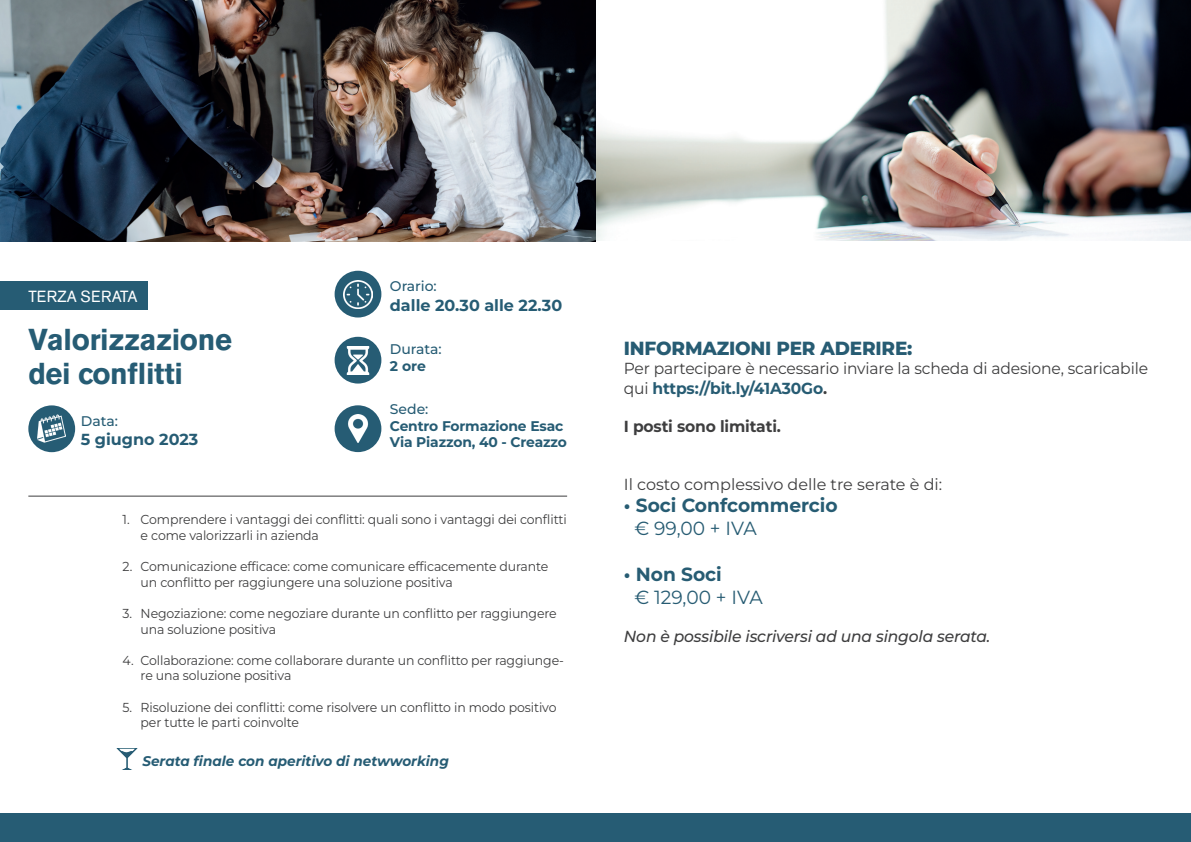
<style>
.page{position:relative;width:1191px;height:842px;background:#fff}
.page>*{position:absolute;margin:0;border:0;box-sizing:border-box;transform-origin:0 0}
.t1{font:700 30px/34px "Akzidenz Grotesk BE";letter-spacing:-.01em;color:#265c74}
.t2{font:700 19px "Montserrat";color:#275c73}
.t3{font:800 19px "Montserrat";letter-spacing:-.01em;color:#275c73}
.t4{font:19px "Montserrat";color:#275c73}
.t5{font:16px/19.2px "Montserrat";letter-spacing:-.01em;color:#3e3e3f}
.t6{font:italic 500 16px "Montserrat";letter-spacing:-.01em;color:#3e3e3f}
.t7{font:700 16px "Montserrat";color:#265c74}
.t8{font:700 16px "Montserrat";letter-spacing:-.01em;color:#3e3e3f}
.t9{font:16px "Akzidenz Grotesk BE";letter-spacing:.01em;color:#fff}
.t10{font:700 14px/16.8px "Montserrat";letter-spacing:-.01em;color:#265c74}
.t11{font:italic 700 14px "Montserrat";color:#265c74}
.t12{font:500 14px "Montserrat";color:#265c74}
.t13{font:13px/15.6px "Montserrat";letter-spacing:-.01em;color:#3e3e3f;scale:.96 1}
.s1{font-weight:700;color:#275c73}
.s2{font-weight:700}
</style>
<div class="page">
<hr style="left:28px;top:496px;width:539px;height:1px;background:#3e3e3f">
<div style="left:0;top:281px;width:147px;height:29px;background:#265c74"></div>
<div style="left:28px;top:405px;width:47px;height:47px;background:#265c74;border-radius:50%"></div>
<img style="left:38px;top:415px;width:28px;height:28px">
<div style="left:334px;top:337px;width:47px;height:47px;background:#265c74;border-radius:50%"></div>
<div style="left:334px;top:405px;width:47px;height:47px;background:#265c74;border-radius:50%"></div>
<img style="left:346px;top:346px;width:24px;height:28px">
<img style="left:348px;top:415px;width:21px;height:28px">
<div style="left:334px;top:271px;width:47px;height:46px;background:#265c74;border-radius:50%"></div>
<img style="left:344px;top:280px;width:28px;height:28px">
<img style="left:116px;top:748px;width:22px;height:22px">
<img style="left:0;top:0;width:1191px;height:241px">
<div style="left:0;top:814px;width:1191px;height:28px;background:#265c74"></div>
<p class="t9" style="left:28px;top:287px;width:111px">TERZA SERATA</p>
<h1 class="t1" style="left:28px;top:323px;width:205px">Valorizzazione dei conflitti</h1>
<p class="t12" style="left:81px;top:412px;width:39px">Data:</p>
<p class="t7" style="left:81px;top:429px;width:119px">5 giugno 2023</p>
<p class="t12" style="left:390px;top:277px;width:48px">Orario:</p>
<p class="t7" style="left:390px;top:294px;width:174px">dalle 20.30 alle 22.30</p>
<p class="t12" style="left:390px;top:339px;width:53px">Durata:</p>
<p class="t10" style="left:390px;top:357px;width:38px">2 ore</p>
<p class="t12" style="left:390px;top:399px;width:40px">Sede:</p>
<p class="t10" style="left:390px;top:417px;width:178px">Centro Formazione Esac<br>Via Piazzon, 40 - Creazzo</p>
<p class="t13" style="left:141px;top:511px;width:445px;text-indent:-18px">1. Comprendere i vantaggi dei conflitti: quali sono i vantaggi dei conflitti e come valorizzarli in azienda</p>
<p class="t13" style="left:141px;top:558px;width:426px;text-indent:-18px">2. Comunicazione efficace: come comunicare efficacemente durante un conflitto per raggiungere una soluzione positiva</p>
<p class="t13" style="left:141px;top:605px;width:435px;text-indent:-18px">3. Negoziazione: come negoziare durante un conflitto per raggiungere una soluzione positiva</p>
<p class="t13" style="left:141px;top:652px;width:442px;text-indent:-18px">4. Collaborazione: come collaborare durante un conflitto per raggiunge&shy;re una soluzione positiva</p>
<p class="t13" style="left:141px;top:699px;width:435px;text-indent:-18px">5. Risoluzione dei conflitti: come risolvere un conflitto in modo positivo per tutte le parti coinvolte</p>
<p class="t11" style="left:142px;top:751px;width:308px">Serata finale con aperitivo di netwworking</p>
<h2 class="t3" style="left:624px;top:336px;width:290px">INFORMAZIONI PER ADERIRE:</h2>
<p class="t5" style="left:624px;top:359px;width:526px">Per partecipare è necessario inviare la scheda di adesione, scaricabile qui <span class="s1">https://bit.ly/41A30Go</span><span class="s2">.</span></p>
<p class="t8" style="left:624px;top:416px;width:159px">I posti sono limitati.</p>
<p class="t5" style="left:624px;top:474px;width:320px">Il costo complessivo delle tre serate è di:</p>
<h2 class="t2" style="left:624px;top:493px;width:215px">• Soci Confcommercio</h2>
<h2 class="t4" style="left:634px;top:516px;width:124px">€ 99,00 + IVA</h2>
<h2 class="t2" style="left:624px;top:561px;width:99px">• Non Soci</h2>
<h2 class="t4" style="left:634px;top:584px;width:130px">€ 129,00 + IVA</h2>
<p class="t6" style="left:624px;top:626px;width:368px">Non è possibile iscriversi ad una singola serata.</p>
</div>
